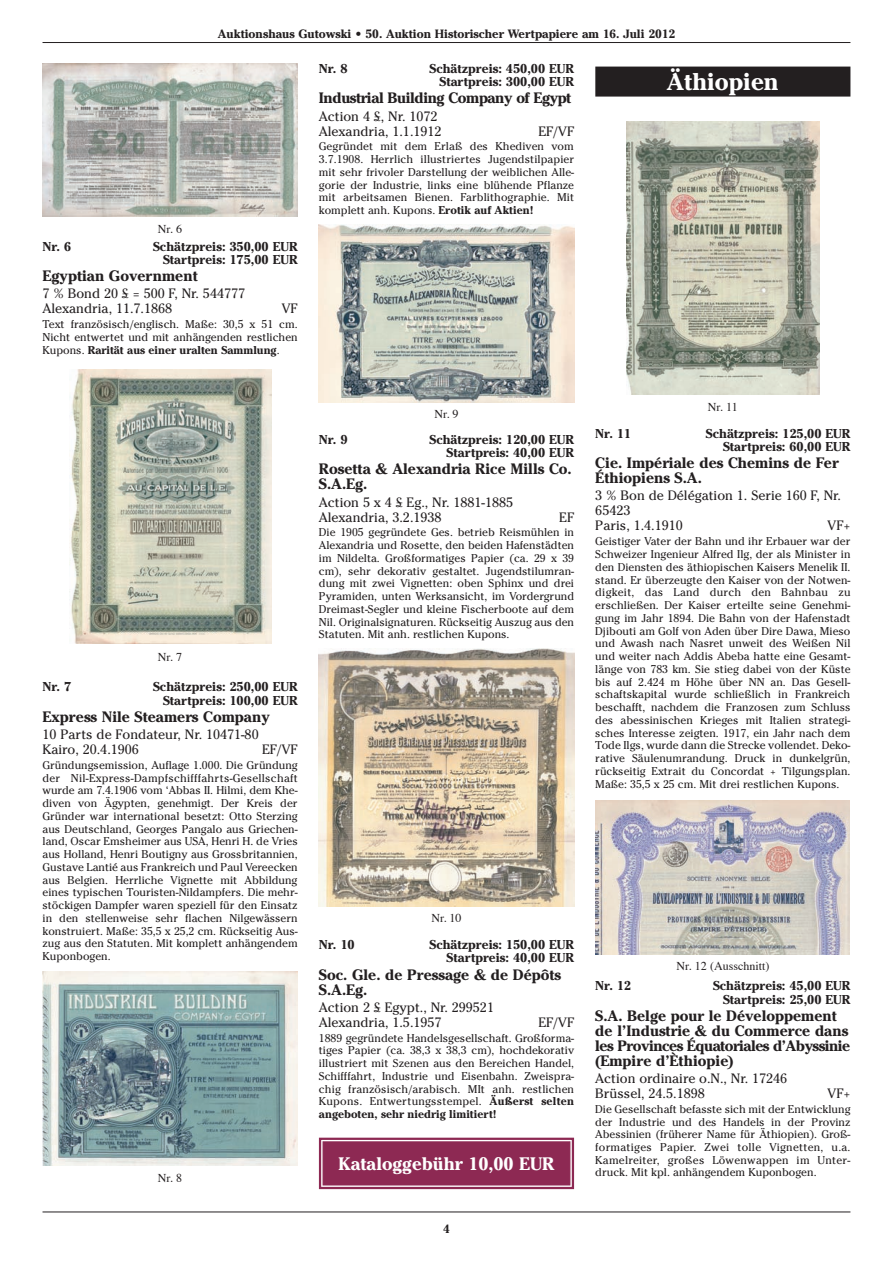
<style>
.page{position:relative;width:893px;height:1263px;background:#fff}
.page>*{position:absolute;margin:0;border:0;box-sizing:border-box;transform-origin:0 0}
.t1{font:700 24px "Cheltenham";color:#fff}
.t2{font:700 18px "Cheltenham";color:#fff}
.t3{font:700 15px/15px "Cheltenham";color:#231f20}
.t4{font:700 15px "Cheltenham";letter-spacing:-.03em;color:#231f20}
.t5{font:13.5px/15px "Cheltenham";color:#231f20}
.t6{font:700 12.75px/13.5px "Cheltenham";color:#231f20;text-align:right}
.t7{font:700 12px "Cheltenham";color:#231f20}
.t8{font:12px "Times";color:#231f20}
.t9{font:11.25px/12.8px "Cheltenham";color:#231f20;text-align:justify}
.s1{font-weight:700}
</style>
<div class="page">
<div style="left:595px;top:67px;width:255px;height:30px;background:#231f20"></div>
<hr style="left:43px;top:42px;width:807px;height:1px;background:#231f20">
<hr style="left:43px;top:1211px;width:807px;height:1px;background:#231f20">
<img style="left:43px;top:64px;width:255px;height:153px">
<img style="left:69px;top:370px;width:202px;height:273px">
<img style="left:43px;top:972px;width:255px;height:193px">
<img style="left:319px;top:224px;width:255px;height:179px">
<img style="left:319px;top:649px;width:255px;height:257px">
<div style="left:323px;top:1142px;width:247px;height:42px;background:#8d2953"></div>
<div style="left:319px;top:1138px;width:255px;height:51px;border:2px solid #8d2953"></div>
<div style="left:323px;top:1141px;width:247px;height:44px;border:1px solid #8d2953"></div>
<img style="left:627px;top:122px;width:192px;height:272px">
<img style="left:595px;top:800px;width:255px;height:154px">
<p class="t7" style="left:218px;top:30px;width:459px">Auktionshaus Gutowski • 50. Auktion Historischer Wertpapiere am 16. Juli 2012</p>
<p class="t8" style="left:158px;top:224px;width:26px">Nr. 6</p>
<p class="t6" style="left:43px;top:241px;width:30px">Nr. 6</p>
<p class="t6" style="left:153px;top:241px;width:146px">Schätzpreis: 350,00 EUR<br>Startpreis: 175,00 EUR</p>
<h3 class="t3" style="left:43px;top:270px;width:157px">Egyptian Government</h3>
<p class="t5" style="left:43px;top:286px;width:204px">7 % Bond 20 £ = 500 F, Nr. 544777<br>Alexandria, 11.7.1868</p>
<p class="t5" style="left:282px;top:301px;width:17px">VF</p>
<p class="t9" style="left:43px;top:318px;width:257px">Text französisch/englisch. Maße: 30,5 x 51 cm.<br>Nicht entwertet und mit anhängenden restlichen Kupons. <span class="s1">Rarität aus einer uralten Sammlung</span>.</p>
<p class="t8" style="left:158px;top:652px;width:26px">Nr. 7</p>
<p class="t6" style="left:43px;top:681px;width:30px">Nr. 7</p>
<p class="t6" style="left:153px;top:681px;width:146px">Schätzpreis: 250,00 EUR<br>Startpreis: 100,00 EUR</p>
<h3 class="t3" style="left:43px;top:711px;width:229px">Express Nile Steamers Company</h3>
<p class="t5" style="left:43px;top:727px;width:218px">10 Parts de Fondateur, Nr. 10471-80<br>Kairo, 20.4.1906</p>
<p class="t5" style="left:262px;top:742px;width:37px">EF/VF</p>
<p class="t9" style="left:43px;top:759px;width:257px">Gründungsemission, Auflage 1.000. Die Gründung der Nil-Express-Dampfschifffahrts-Gesellschaft wurde am 7.4.1906 vom ‘Abbas II. Hilmi, dem Khe&shy;diven von Ägypten, genehmigt. Der Kreis der Gründer war international besetzt: Otto Sterzing aus Deutschland, Georges Pangalo aus Griechen&shy;land, Oscar Emsheimer aus USA, Henri H. de Vries aus Holland, Henri Boutigny aus Grossbritannien, Gustave Lantié aus Frankreich und Paul Vereecken aus Belgien. Herrliche Vignette mit Abbildung eines typischen Touristen-Nildampfers. Die mehr&shy;stöckigen Dampfer waren speziell für den Einsatz in den stellenweise sehr flachen Nilgewässern konstruiert. Maße: 35,5 x 25,2 cm. Rückseitig Aus&shy;zug aus den Statuten. Mit komplett anhängendem Kuponbogen.</p>
<p class="t8" style="left:158px;top:1172px;width:26px">Nr. 8</p>
<p class="t6" style="left:319px;top:63px;width:30px">Nr. 8</p>
<p class="t6" style="left:429px;top:63px;width:146px">Schätzpreis: 450,00 EUR<br>Startpreis: 300,00 EUR</p>
<h3 class="t4" style="left:319px;top:93px;width:254px">Industrial Building Company of Egypt</h3>
<p class="t5" style="left:319px;top:108px;width:124px">Action 4 £, Nr. 1072<br>Alexandria, 1.1.1912</p>
<p class="t5" style="left:538px;top:123px;width:37px">EF/VF</p>
<p class="t9" style="left:319px;top:140px;width:257px">Gegründet mit dem Erlaß des Khediven vom 3.7.1908. Herrlich illustriertes Jugendstilpapier mit sehr frivoler Darstellung der weiblichen Alle&shy;gorie der Industrie, links eine blühende Pflanze mit arbeitsamen Bienen. Farblithographie. Mit komplett anh. Kupons. <span class="s1">Erotik auf Aktien!</span></p>
<h1 class="t1" style="left:667px;top:73px;width:113px">Äthiopien</h1>
<p class="t8" style="left:434px;top:409px;width:26px">Nr. 9</p>
<p class="t6" style="left:319px;top:434px;width:30px">Nr. 9</p>
<p class="t6" style="left:429px;top:434px;width:146px">Schätzpreis: 120,00 EUR<br>Startpreis: 40,00 EUR</p>
<h3 class="t3" style="left:319px;top:463px;width:254px">Rosetta &amp; Alexandria Rice Mills Co.<br>S.A.Eg.</h3>
<p class="t5" style="left:319px;top:494px;width:196px">Action 5 x 4 £ Eg., Nr. 1881-1885<br>Alexandria, 3.2.1938</p>
<p class="t5" style="left:559px;top:509px;width:16px">EF</p>
<p class="t9" style="left:319px;top:526px;width:257px">Die 1905 gegründete Ges. betrieb Reismühlen in Alexandria und Rosette, den beiden Hafenstädten im Nildelta. Großformatiges Papier (ca. 29 x 39 cm), sehr dekorativ gestaltet. Jugendstilumran&shy;dung mit zwei Vignetten: oben Sphinx und drei Pyramiden, unten Werksansicht, im Vordergrund Dreimast-Segler und kleine Fischerboote auf dem Nil. Originalsignaturen. Rückseitig Auszug aus den Statuten. Mit anh. restlichen Kupons.</p>
<p class="t8" style="left:708px;top:402px;width:31px">Nr. 11</p>
<p class="t6" style="left:595px;top:428px;width:37px">Nr. 11</p>
<p class="t6" style="left:706px;top:428px;width:146px">Schätzpreis: 125,00 EUR<br>Startpreis: 60,00 EUR</p>
<h3 class="t3" style="left:595px;top:457px;width:245px">Cie. Impériale des Chemins de Fer<br>Éthiopiens S.A.</h3>
<p class="t5" style="left:595px;top:488px;width:247px">3 % Bon de Délégation 1. Serie 160 F, Nr.<br>65423<br>Paris, 1.4.1910</p>
<p class="t5" style="left:827px;top:518px;width:24px">VF+</p>
<p class="t9" style="left:595px;top:535px;width:257px">Geistiger Vater der Bahn und ihr Erbauer war der Schweizer Ingenieur Alfred Ilg, der als Minister in den Diensten des äthiopischen Kaisers Menelik II. stand. Er überzeugte den Kaiser von der Notwen&shy;digkeit, das Land durch den Bahnbau zu erschließen. Der Kaiser erteilte seine Genehmi&shy;gung im Jahr 1894. Die Bahn von der Hafenstadt Djibouti am Golf von Aden über Dire Dawa, Mieso und Awash nach Nasret unweit des Weißen Nil und weiter nach Addis Abeba hatte eine Gesamt&shy;länge von 783 km. Sie stieg dabei von der Küste bis auf 2.424 m Höhe über NN an. Das Gesell&shy;schaftskapital wurde schließlich in Frankreich beschafft, nachdem die Franzosen zum Schluss des abessinischen Krieges mit Italien strategi&shy;sches Interesse zeigten. 1917, ein Jahr nach dem Tode Ilgs, wurde dann die Strecke vollendet. Deko&shy;rative Säulenumrandung. Druck in dunkelgrün, rückseitig Extrait du Concordat + Tilgungsplan.<br>Maße: 35,5 x 25 cm. Mit drei restlichen Kupons.</p>
<p class="t8" style="left:431px;top:913px;width:32px">Nr. 10</p>
<p class="t6" style="left:319px;top:939px;width:37px">Nr. 10</p>
<p class="t6" style="left:429px;top:939px;width:146px">Schätzpreis: 150,00 EUR<br>Startpreis: 40,00 EUR</p>
<h3 class="t3" style="left:319px;top:968px;width:244px">Soc. Gle. de Pressage &amp; de Dépôts<br>S.A.Eg.</h3>
<p class="t5" style="left:319px;top:999px;width:177px">Action 2 £ Egypt., Nr. 299521<br>Alexandria, 1.5.1957</p>
<p class="t5" style="left:538px;top:1014px;width:37px">EF/VF</p>
<p class="t9" style="left:319px;top:1031px;width:257px">1889 gegründete Handelsgesellschaft. Großforma&shy;tiges Papier (ca. 38,3 x 38,3 cm), hochdekorativ illustriert mit Szenen aus den Bereichen Handel, Schifffahrt, Industrie und Eisenbahn. Zweispra&shy;chig französisch/arabisch. MIt anh. restlichen Kupons. Entwertungsstempel. <span class="s1">Äußerst selten angeboten, sehr niedrig limitiert!</span></p>
<h2 class="t2" style="left:339px;top:1157px;width:217px">Kataloggebühr 10,00 EUR</h2>
<p class="t7" style="left:443px;top:1225px;width:8px">4</p>
<p class="t8" style="left:676px;top:961px;width:94px">Nr. 12 (Ausschnitt)</p>
<p class="t6" style="left:595px;top:980px;width:37px">Nr. 12</p>
<p class="t6" style="left:713px;top:980px;width:139px">Schätzpreis: 45,00 EUR<br>Startpreis: 25,00 EUR</p>
<h3 class="t3" style="left:595px;top:1009px;width:256px">S.A. Belge pour le Développement de l’Industrie &amp; du Commerce dans les Provinces Équatoriales d’Abyssinie (Empire d’Èthiopie)</h3>
<p class="t5" style="left:595px;top:1071px;width:193px">Action ordinaire o.N., Nr. 17246<br>Brüssel, 24.5.1898</p>
<p class="t5" style="left:827px;top:1086px;width:24px">VF+</p>
<p class="t9" style="left:595px;top:1102px;width:257px">Die Gesellschaft befasste sich mit der Entwicklung der Industrie und des Handels in der Provinz Abessinien (früherer Name für Äthiopien). Groß&shy;formatiges Papier. Zwei tolle Vignetten, u.a.<br>Kamelreiter, großes Löwenwappen im Unter&shy;druck. Mit kpl. anhängendem Kuponbogen.</p>
</div>
